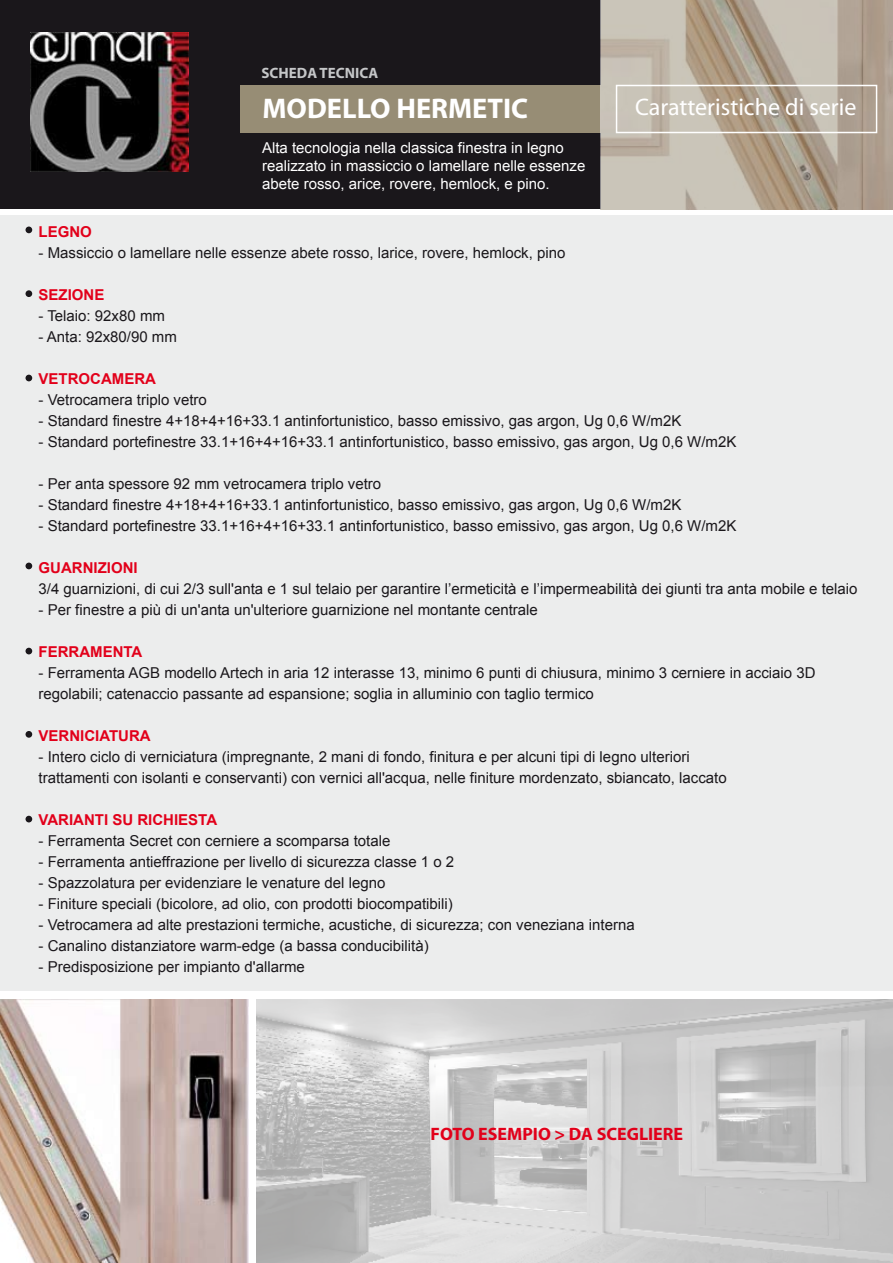
<style>
.page{position:relative;width:893px;height:1263px;background:#fff}
.page>*{position:absolute;margin:0;border:0;box-sizing:border-box;transform-origin:0 0}
.t1{font:700 28.5px "Myriad";color:#fff}
.t2{font:24px "Myriad";color:#fff}
.t3{font:700 18px "Myriad Pro";color:#e2001a}
.t4{font:15px/21px "Arial";color:#1a171b}
.t5{font:15px/18px "Arial";color:#fff}
.t6{font:700 15px "Arial";color:#e2001a}
.t7{font:700 15px "Myriad";color:#c5c6c8}
</style>
<div class="page">
<div style="left:0;top:0;width:600px;height:209px;background:#1a171b"></div>
<div style="left:0;top:215px;width:892px;height:776px;background:#eceded"></div>
<img style="left:30px;top:32px;width:159px;height:139px">
<div style="left:240px;top:85px;width:396px;height:47px;background:#978d75"></div>
<img style="left:600px;top:0;width:293px;height:209px">
<svg style="left:26px;top:227px;width:6px;height:6px"></svg>
<div style="left:26px;top:290px;width:6px;height:7px;background:#1a171b;border-radius:50%"></div>
<svg style="left:26px;top:375px;width:6px;height:6px"></svg>
<svg style="left:26px;top:563px;width:6px;height:6px"></svg>
<svg style="left:26px;top:648px;width:6px;height:6px"></svg>
<div style="left:26px;top:731px;width:6px;height:7px;background:#1a171b;border-radius:50%"></div>
<svg style="left:26px;top:816px;width:6px;height:6px"></svg>
<div style="left:616px;top:85px;width:261px;height:48px;border:2px solid #fff"></div>
<img style="left:0;top:1000px;width:248px;height:263px">
<img style="left:257px;top:1000px;width:635px;height:263px">
<p class="t7" style="left:261px;top:65px;width:118px">SCHEDA TECNICA</p>
<h1 class="t1" style="left:262px;top:94px;width:267px">MODELLO HERMETIC</h1>
<p class="t5" style="left:262px;top:139px;width:325px">Alta tecnologia nella classica finestra in legno realizzato in massiccio o lamellare nelle essenze abete rosso, arice, rovere, hemlock, e pino.</p>
<h2 class="t2" style="left:635px;top:95px;width:223px">Caratteristiche di serie</h2>
<p class="t6" style="left:39px;top:222px;width:55px">LEGNO</p>
<p class="t4" style="left:39px;top:243px;width:528px">- Massiccio o lamellare nelle essenze abete rosso, larice, rovere, hemlock, pino</p>
<p class="t6" style="left:39px;top:285px;width:67px">SEZIONE</p>
<p class="t4" style="left:39px;top:306px;width:128px">- Telaio: 92x80 mm</p>
<p class="t4" style="left:39px;top:327px;width:140px">- Anta: 92x80/90 mm</p>
<p class="t6" style="left:39px;top:369px;width:119px">VETROCAMERA</p>
<p class="t4" style="left:39px;top:390px;width:170px">- Vetrocamera triplo vetro</p>
<p class="t4" style="left:39px;top:411px;width:644px">- Standard finestre 4+18+4+16+33.1 antinfortunistico, basso emissivo, gas argon, Ug 0,6 W/m2K</p>
<p class="t4" style="left:39px;top:432px;width:699px">- Standard portefinestre 33.1+16+4+16+33.1 antinfortunistico, basso emissivo, gas argon, Ug 0,6 W/m2K</p>
<p class="t4" style="left:39px;top:474px;width:344px">- Per anta spessore 92 mm vetrocamera triplo vetro</p>
<p class="t4" style="left:39px;top:495px;width:644px">- Standard finestre 4+18+4+16+33.1 antinfortunistico, basso emissivo, gas argon, Ug 0,6 W/m2K</p>
<p class="t4" style="left:39px;top:516px;width:699px">- Standard portefinestre 33.1+16+4+16+33.1 antinfortunistico, basso emissivo, gas argon, Ug 0,6 W/m2K</p>
<p class="t6" style="left:39px;top:558px;width:101px">GUARNIZIONI</p>
<p class="t4" style="left:39px;top:579px;width:821px">3/4 guarnizioni, di cui 2/3 sull'anta e 1 sul telaio per garantire l’ermeticità e l’impermeabilità dei giunti tra anta mobile e telaio</p>
<p class="t4" style="left:39px;top:600px;width:501px">- Per finestre a più di un'anta un'ulteriore guarnizione nel montante centrale</p>
<p class="t6" style="left:39px;top:642px;width:105px">FERRAMENTA</p>
<p class="t4" style="left:39px;top:663px;width:778px">- Ferramenta AGB modello Artech in aria 12 interasse 13, minimo 6 punti di chiusura, minimo 3 cerniere in acciaio 3D regolabili; catenaccio passante ad espansione; soglia in alluminio con taglio termico</p>
<p class="t6" style="left:39px;top:726px;width:114px">VERNICIATURA</p>
<p class="t4" style="left:39px;top:747px;width:690px">- Intero ciclo di verniciatura (impregnante, 2 mani di fondo, finitura e per alcuni tipi di legno ulteriori trattamenti con isolanti e conservanti) con vernici all'acqua, nelle finiture mordenzato, sbiancato, laccato</p>
<p class="t6" style="left:39px;top:810px;width:180px">VARIANTI SU RICHIESTA</p>
<p class="t4" style="left:39px;top:831px;width:353px">- Ferramenta Secret con cerniere a scomparsa totale</p>
<p class="t4" style="left:39px;top:852px;width:417px">- Ferramenta antieffrazione per livello di sicurezza classe 1 o 2</p>
<p class="t4" style="left:39px;top:873px;width:348px">- Spazzolatura per evidenziare le venature del legno</p>
<p class="t4" style="left:39px;top:894px;width:416px">- Finiture speciali (bicolore, ad olio, con prodotti biocompatibili)</p>
<p class="t4" style="left:39px;top:915px;width:598px">- Vetrocamera ad alte prestazioni termiche, acustiche, di sicurezza; con veneziana interna</p>
<p class="t4" style="left:39px;top:936px;width:392px">- Canalino distanziatore warm-edge (a bassa conducibilità)</p>
<p class="t4" style="left:39px;top:957px;width:268px">- Predisposizione per impianto d'allarme</p>
<p class="t3" style="left:430px;top:1122px;width:254px">FOTO ESEMPIO &gt; DA SCEGLIERE</p>
</div>
